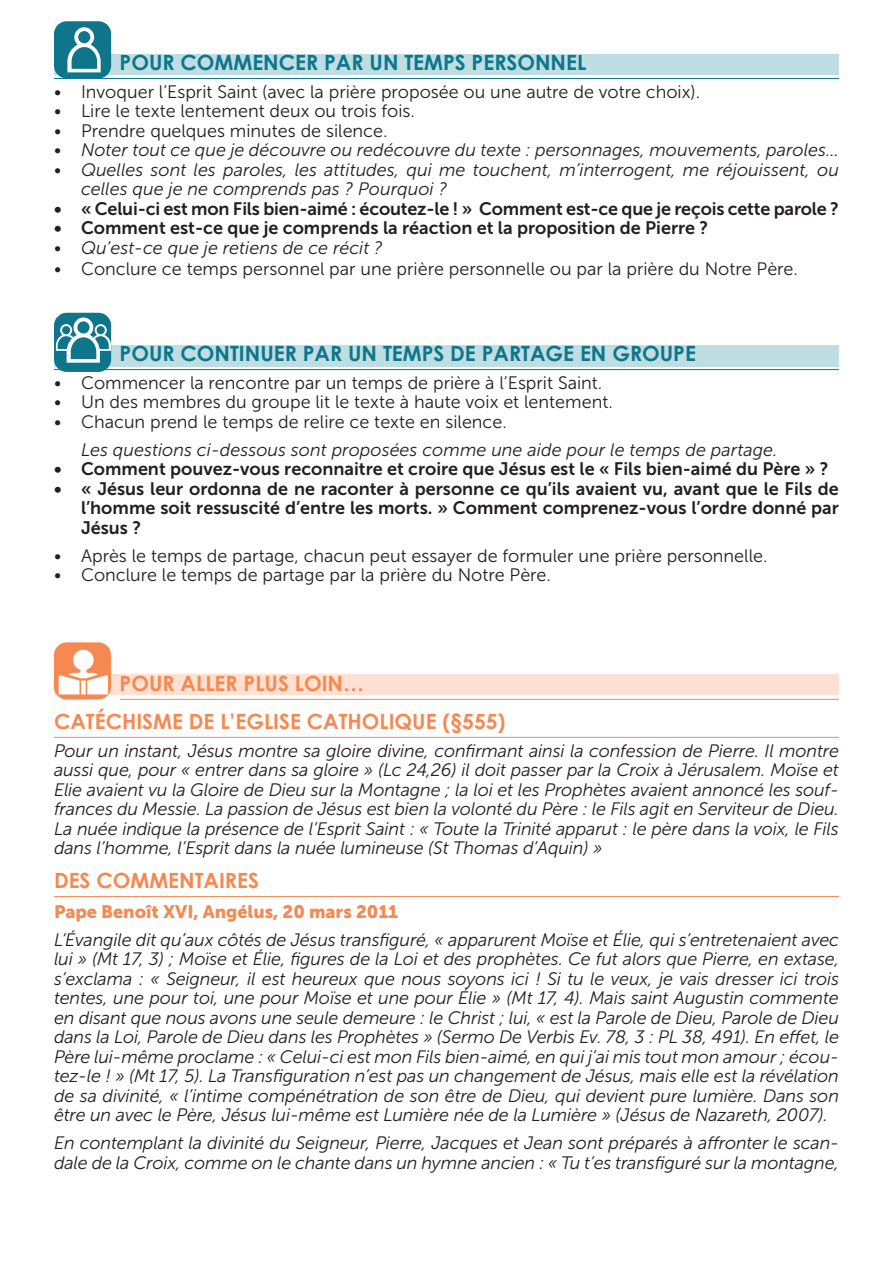
<style>
.page{position:relative;width:893px;height:1263px;background:#fff}
.page>*{position:absolute;margin:0;border:0;box-sizing:border-box;transform-origin:0 0}
.t1{font:700 21px "Century Gothic";color:#0e758b}
.t2{font:700 21px/38px "Century Gothic";color:#f58951}
.t3{font:italic 18px/19.5px "Museo Sans 300";letter-spacing:-.005em;color:#231f20;text-align:justify}
.t4{font:18px "Museo Sans 300";color:#231f20}
.t5{font:18px/19.5px "Museo Sans 700";color:#231f20;text-align:justify}
.t6{font:18px "Museo Sans 900";color:#f58951}
</style>
<div class="page">
<div style="left:54px;top:345px;width:785px;height:22px;background:#bfdee3"></div>
<hr style="left:54px;top:369px;width:785px;height:1px;background:#0e758b">
<div style="left:54px;top:675px;width:785px;height:20px;background:#fee1d2"></div>
<hr style="left:120px;top:699px;width:719px;height:1px;background:#f58951">
<hr style="left:54px;top:737px;width:785px;height:1px;background:#f58951">
<hr style="left:54px;top:896px;width:785px;height:1px;background:#f58951">
<div style="left:54px;top:54px;width:785px;height:20px;background:#bfdee3"></div>
<hr style="left:54px;top:78px;width:785px;height:1px;background:#0e758b">
<div style="left:54px;top:21px;width:57px;height:57px;background:#0e758b;border-radius:13px"></div>
<svg style="left:54px;top:27px;width:47px;height:51px"></svg>
<div style="left:54px;top:313px;width:57px;height:59px;background:#0e758b;border-radius:13px"></div>
<svg style="left:54px;top:313px;width:57px;height:50px"></svg>
<svg style="left:54px;top:642px;width:57px;height:57px"></svg>
<svg style="left:59px;top:642px;width:53px;height:52px"></svg>
<p class="t1" style="left:120px;top:49px;width:468px">POUR COMMENCER PAR UN TEMPS PERSONNEL</p>
<p class="t4" style="left:54px;top:82px;width:648px">• Invoquer l’Esprit Saint (avec la prière proposée ou une autre de votre choix).</p>
<p class="t4" style="left:54px;top:101px;width:362px">• Lire le texte lentement deux ou trois fois.</p>
<p class="t4" style="left:54px;top:121px;width:335px">• Prendre quelques minutes de silence.</p>
<p class="t3" style="left:54px;top:140px;width:786px">• Noter tout ce que je découvre ou redécouvre du texte : personnages, mouvements, paroles…</p>
<p class="t3" style="left:81px;top:160px;width:759px;text-indent:-27px">• Quelles sont les paroles, les attitudes, qui me touchent, m’interrogent, me réjouissent, ou celles que je ne comprends pas ? Pourquoi ?</p>
<p class="t5" style="left:54px;top:199px;width:786px">• « Celui-ci est mon Fils bien-aimé : écoutez-le ! » Comment est-ce que je reçois cette parole ?</p>
<p class="t5" style="left:54px;top:218px;width:656px">• Comment est-ce que je comprends la réaction et la proposition de Pierre ?</p>
<p class="t3" style="left:54px;top:238px;width:330px">• Qu’est-ce que je retiens de ce récit ?</p>
<p class="t4" style="left:54px;top:259px;width:745px">• Conclure ce temps personnel par une prière personnelle ou par la prière du Notre Père.</p>
<p class="t1" style="left:120px;top:340px;width:578px">POUR CONTINUER PAR UN TEMPS DE PARTAGE EN GROUPE</p>
<p class="t4" style="left:54px;top:373px;width:550px">• Commencer la rencontre par un temps de prière à l’Esprit Saint.</p>
<p class="t4" style="left:54px;top:392px;width:560px">• Un des membres du groupe lit le texte à haute voix et lentement.</p>
<p class="t4" style="left:54px;top:412px;width:454px">• Chacun prend le temps de relire ce texte en silence.</p>
<p class="t3" style="left:81px;top:440px;width:698px">Les questions ci-dessous sont proposées comme une aide pour le temps de partage.</p>
<p class="t5" style="left:54px;top:459px;width:776px">• Comment pouvez-vous reconnaitre et croire que Jésus est le « Fils bien-aimé du Père » ?</p>
<p class="t5" style="left:81px;top:479px;width:759px;text-indent:-27px">• « Jésus leur ordonna de ne raconter à personne ce qu’ils avaient vu, avant que le Fils de l’homme soit ressuscité d’entre les morts. » Comment comprenez-vous l’ordre donné par Jésus ?</p>
<p class="t4" style="left:54px;top:546px;width:715px">• Après le temps de partage, chacun peut essayer de formuler une prière personnelle.</p>
<p class="t4" style="left:54px;top:565px;width:498px">• Conclure le temps de partage par la prière du Notre Père.</p>
<p class="t2" style="left:54px;top:664px;width:453px;text-indent:66px">POUR ALLER PLUS LOIN…<br>CATÉCHISME DE L’EGLISE CATHOLIQUE (§555)</p>
<p class="t3" style="left:54px;top:741px;width:786px">Pour un instant, Jésus montre sa gloire divine, confirmant ainsi la confession de Pierre. Il montre aussi que, pour « entrer dans sa gloire » (Lc 24,26) il doit passer par la Croix à Jérusalem. Moïse et Elie avaient vu la Gloire de Dieu sur la Montagne ; la loi et les Prophètes avaient annoncé les souf&shy;frances du Messie. La passion de Jésus est bien la volonté du Père : le Fils agit en Serviteur de Dieu.<br>La nuée indique la présence de l’Esprit Saint : « Toute la Trinité apparut : le père dans la voix, le Fils dans l’homme, l’Esprit dans la nuée lumineuse (St Thomas d’Aquin) »</p>
<p class="t2" style="left:54px;top:861px;width:206px">DES COMMENTAIRES</p>
<p class="t6" style="left:54px;top:901px;width:346px">Pape Benoît XVI, Angélus, 20 mars 2011</p>
<p class="t3" style="left:54px;top:930px;width:787px">L’Évangile dit qu’aux côtés de Jésus transfiguré, « apparurent Moïse et Élie, qui s’entretenaient avec lui » (Mt 17, 3) ; Moïse et Élie, figures de la Loi et des prophètes. Ce fut alors que Pierre, en extase, s’exclama : « Seigneur, il est heureux que nous soyons ici ! Si tu le veux, je vais dresser ici trois tentes, une pour toi, une pour Moïse et une pour Élie » (Mt 17, 4). Mais saint Augustin commente en disant que nous avons une seule demeure : le Christ ; lui, « est la Parole de Dieu, Parole de Dieu dans la Loi, Parole de Dieu dans les Prophètes » (Sermo De Verbis Ev. 78, 3 : PL 38, 491). En effet, le Père lui-même proclame : « Celui-ci est mon Fils bien-aimé, en qui j’ai mis tout mon amour ; écou&shy;tez-le ! » (Mt 17, 5). La Transfiguration n’est pas un changement de Jésus, mais elle est la révélation de sa divinité, « l’intime compénétration de son être de Dieu, qui devient pure lumière. Dans son être un avec le Père, Jésus lui-même est Lumière née de la Lumière » (Jésus de Nazareth, 2007).</p>
<p class="t3" style="left:54px;top:1134px;width:786px">En contemplant la divinité du Seigneur, Pierre, Jacques et Jean sont préparés à affronter le scan&shy;dale de la Croix, comme on le chante dans un hymne ancien : « Tu t’es transfiguré sur la montagne,</p>
</div>
